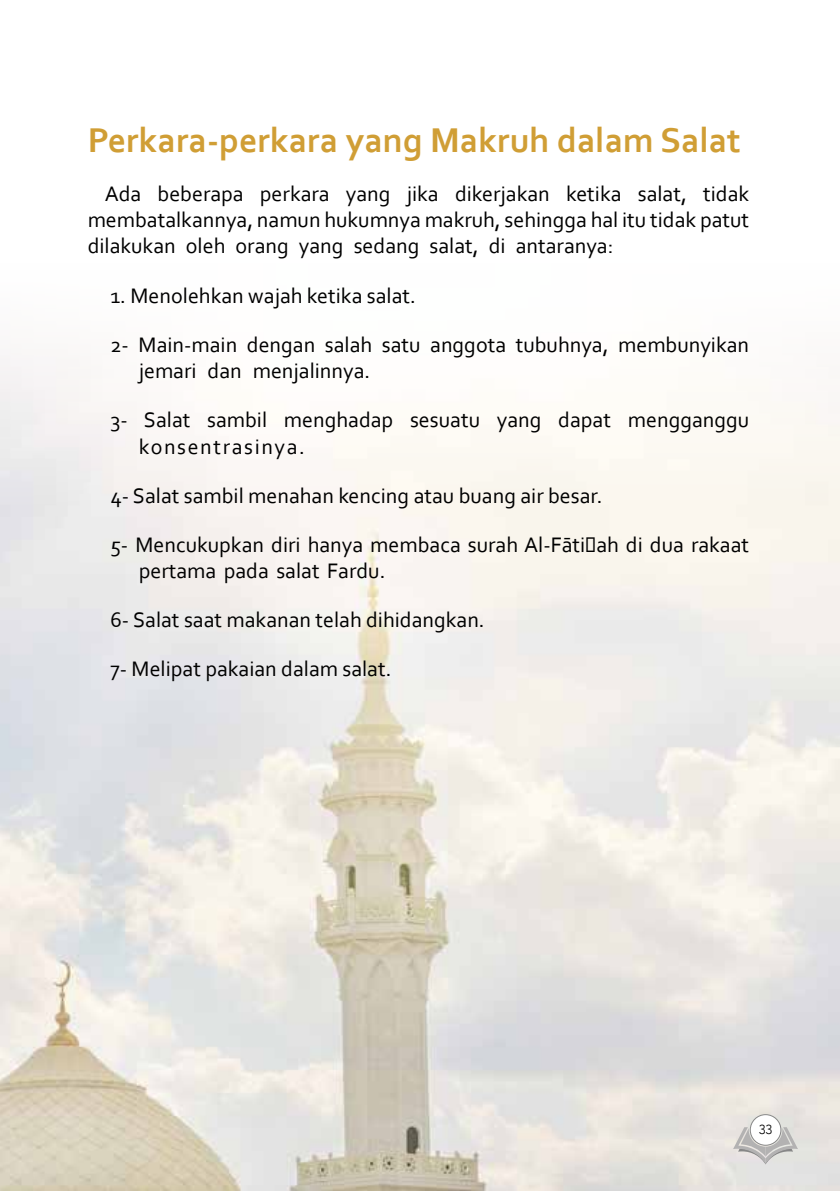
<style>
.page{position:relative;width:840px;height:1191px;background:#fff}
.page>*{position:absolute;margin:0;border:0;box-sizing:border-box;transform-origin:0 0}
.t1{font:700 36px "Corbel";color:#d09e35}
.t2{font:22px/26.4px "Corbel";color:#000}
.t3{font:300 13.2px "Avenir";color:#000}
.s1{font-family:"Muna";font-weight:900}
</style>
<div class="page">
<img style="left:0;top:358px;width:839px;height:833px">
<svg style="left:732px;top:1127px;width:65px;height:37px;background:#cdcbca"></svg>
<div style="left:749px;top:1114px;width:31px;height:31px;background:#fff;border-radius:50%"></div>
<div style="left:749px;top:1114px;width:31px;height:31px;border:1px solid #878787;border-radius:50%"></div>
<h1 class="t1" style="left:88px;top:117px;width:654px">Perkara-perkara yang Makruh dalam Salat</h1>
<p class="t2" style="left:88px;top:180px;width:662px;text-align:justify;text-indent:17px">Ada beberapa perkara yang jika dikerjakan ketika salat, tidak membatalkannya, namun hukumnya makruh, sehingga hal itu tidak patut dilakukan oleh orang yang sedang salat, di antaranya:</p>
<p class="t2" style="left:110px;top:281px;width:307px">1. Menolehkan wajah ketika salat.</p>
<p class="t2" style="left:139px;top:330px;width:611px;text-indent:-28px">2- Main-main dengan salah satu anggota tubuhnya, membunyikan jemari dan menjalinnya.</p>
<p class="t2" style="left:139px;top:406px;width:611px;text-indent:-28px">3- Salat sambil menghadap sesuatu yang dapat mengganggu konsentrasinya.</p>
<p class="t2" style="left:110px;top:481px;width:493px">4- Salat sambil menahan kencing atau buang air besar.</p>
<p class="t2" style="left:139px;top:531px;width:611px;text-indent:-28px">5- Mencukupkan diri hanya membaca surah Al-Fāti<span class="s1">ḥ</span>ah di dua rakaat pertama pada salat Fardu.</p>
<p class="t2" style="left:110px;top:606px;width:375px">6- Salat saat makanan telah dihidangkan.</p>
<p class="t2" style="left:110px;top:655px;width:282px">7- Melipat pakaian dalam salat.</p>
<p class="t3" style="left:758px;top:1121px;width:15px">33</p>
</div>
